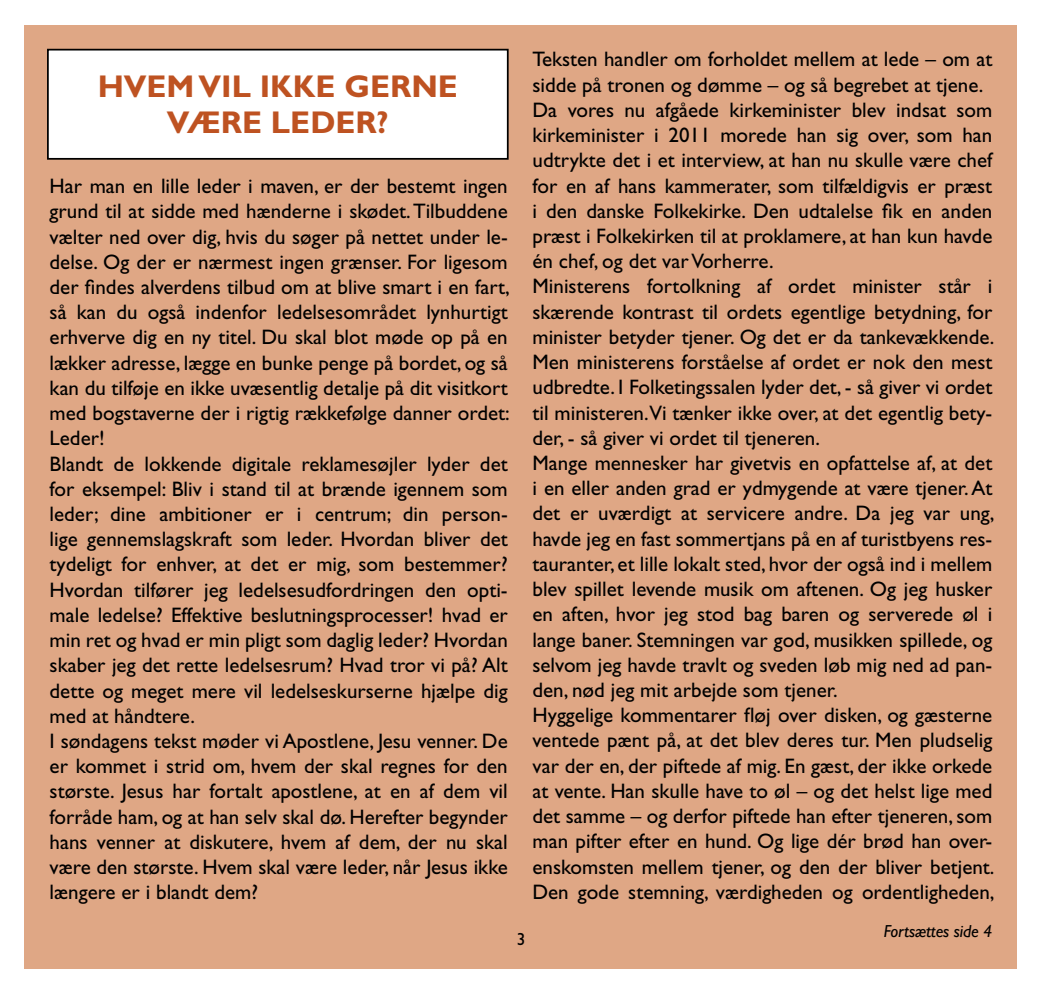
<style>
.page{position:relative;width:1042px;height:993px;background:#fff}
.page>*{position:absolute;margin:0;border:0;box-sizing:border-box;transform-origin:0 0}
.t1{font:700 31.5px/36.8px "Gill Sans Std";color:#be5221;text-align:center}
.t2{font:21px/25.2px "Gill Sans Std";color:#000}
.t3{font:italic 17.5px "Gill Sans Std";letter-spacing:-.01em;color:#000}
.t4{font:17.5px "Gill Sans Std";color:#000}
</style>
<div class="page">
<div style="left:25px;top:25px;width:992px;height:942px;background:#dfa785"></div>
<div style="left:48px;top:50px;width:460px;height:109px;background:#fff"></div>
<div style="left:47px;top:49px;width:462px;height:111px;border:2px solid #000"></div>
<h1 class="t1" style="left:98px;top:67px;width:362px">HVEM VIL IKKE GERNE<br>VÆRE LEDER?</h1>
<p class="t2" style="left:50px;top:173px;width:462px">Har man en lille leder i maven, er der bestemt ingen grund til at sidde med hænderne i skødet. Tilbuddene vælter ned over dig, hvis du søger på nettet under le&shy;delse. Og der er nærmest ingen grænser. For ligesom der findes alverdens tilbud om at blive smart i en fart, så kan du også indenfor ledelsesområdet lynhurtigt erhverve dig en ny titel. Du skal blot møde op på en lækker adresse, lægge en bunke penge på bordet, og så kan du tilføje en ikke uvæsentlig detalje på dit visitkort med bogstaverne der i rigtig rækkefølge danner ordet:<br>Leder!<br>Blandt de lokkende digitale reklamesøjler lyder det for eksempel: Bliv i stand til at brænde igennem som leder; dine ambitioner er i centrum; din person&shy;lige gennemslagskraft som leder. Hvordan bliver det tydeligt for enhver, at det er mig, som bestemmer?<br>Hvordan tilfører jeg ledelsesudfordringen den opti&shy;male ledelse? Effektive beslutningsprocesser! hvad er min ret og hvad er min pligt som daglig leder? Hvordan skaber jeg det rette ledelsesrum? Hvad tror vi på? Alt dette og meget mere vil ledelseskurserne hjælpe dig med at håndtere.<br>I søndagens tekst møder vi Apostlene, Jesu venner. De er kommet i strid om, hvem der skal regnes for den største. Jesus har fortalt apostlene, at en af dem vil forråde ham, og at han selv skal dø. Herefter begynder hans venner at diskutere, hvem af dem, der nu skal være den største. Hvem skal være leder, når Jesus ikke længere er i blandt dem?</p>
<p class="t4" style="left:517px;top:929px;width:10px">3</p>
<p class="t2" style="left:532px;top:47px;width:463px">Teksten handler om forholdet mellem at lede – om at sidde på tronen og dømme – og så begrebet at tjene.<br>Da vores nu afgåede kirkeminister blev indsat som kirkeminister i 2011 morede han sig over, som han udtrykte det i et interview, at han nu skulle være chef for en af hans kammerater, som tilfældigvis er præst i den danske Folkekirke. Den udtalelse fik en anden præst i Folkekirken til at proklamere, at han kun havde én chef, og det var Vorherre.<br>Ministerens fortolkning af ordet minister står i skærende kontrast til ordets egentlige betydning, for minister betyder tjener. Og det er da tankevækkende.<br>Men ministerens forståelse af ordet er nok den mest udbredte. I Folketingssalen lyder det, - så giver vi ordet til ministeren.Vi tænker ikke over, at det egentlig bety&shy;der, - så giver vi ordet til tjeneren.<br>Mange mennesker har givetvis en opfattelse af, at det i en eller anden grad er ydmygende at være tjener. At det er uværdigt at servicere andre. Da jeg var ung, havde jeg en fast sommertjans på en af turistbyens res&shy;tauranter, et lille lokalt sted, hvor der også ind i mellem blev spillet levende musik om aftenen. Og jeg husker en aften, hvor jeg stod bag baren og serverede øl i lange baner. Stemningen var god, musikken spillede, og selvom jeg havde travlt og sveden løb mig ned ad pan&shy;den, nød jeg mit arbejde som tjener.<br>Hyggelige kommentarer fløj over disken, og gæsterne ventede pænt på, at det blev deres tur. Men pludselig var der en, der piftede af mig. En gæst, der ikke orkede at vente. Han skulle have to øl – og det helst lige med det samme – og derfor piftede han efter tjeneren, som man pifter efter en hund. Og lige dér brød han over&shy;enskomsten mellem tjener, og den der bliver betjent.<br>Den gode stemning, værdigheden og ordentligheden,</p>
<p class="t3" style="left:884px;top:920px;width:110px">Fortsættes side 4</p>
</div>
